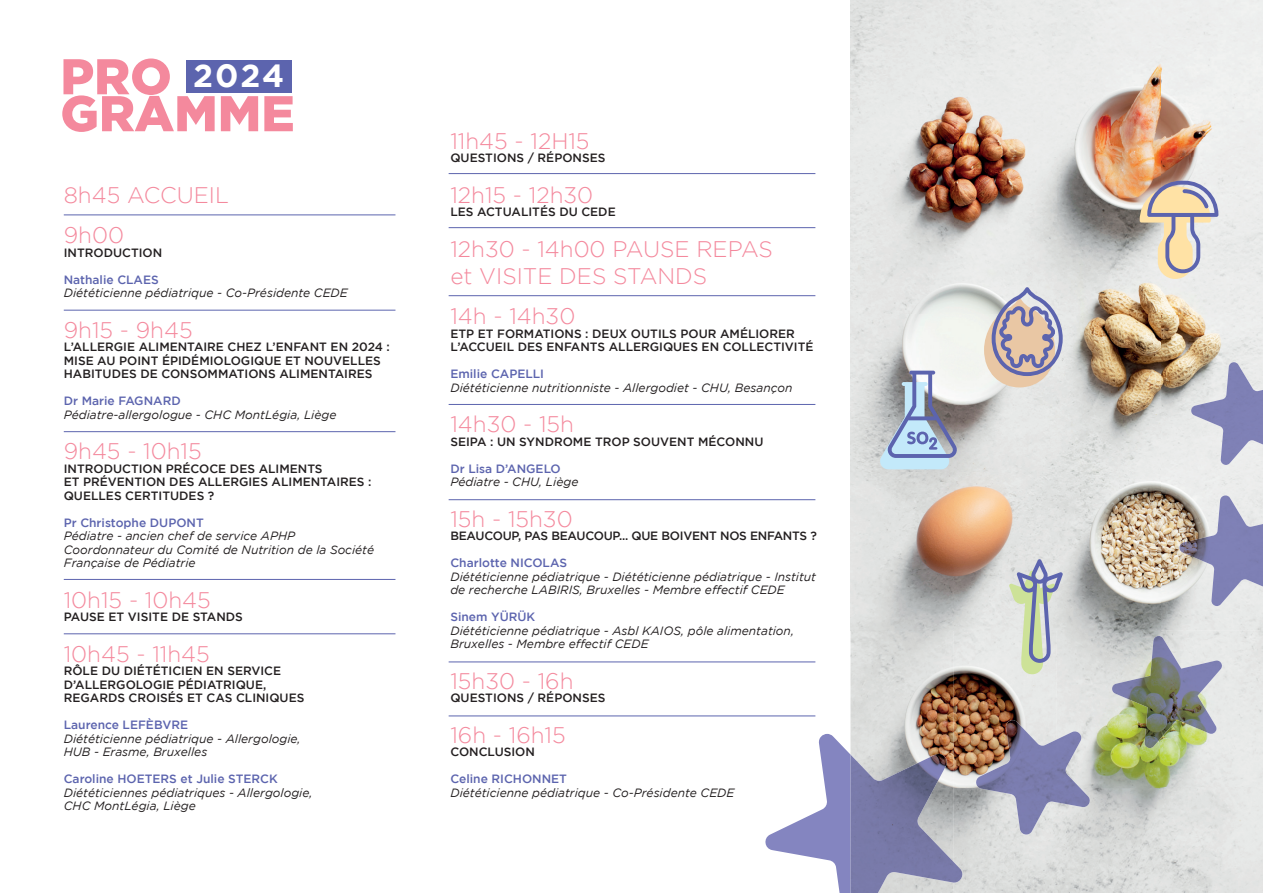
<style>
.page{position:relative;width:1263px;height:893px;background:#fff}
.page>*{position:absolute;margin:0;border:0;box-sizing:border-box;transform-origin:0 0}
.t1{font:900 50.1px/36.9px "Gotham";color:#f4899d}
.t2{font:700 32.1px "Gotham";color:#fff}
.t3{font:300 22.5px/40.5px "Gotham";color:#f4899d}
.t4{font:italic 12px/13.5px "Gotham";color:#231f20}
.t5{font:500 12px/13.5px "Gotham";color:#231f20}
.t6{font:500 12px "Gotham";color:#5c64ae}
.t7{font:500 12px "Gotham";letter-spacing:-.02em;color:#231f20}
</style>
<div class="page">
<img style="left:850px;top:0;width:413px;height:788px">
<img style="left:965px;top:788px;width:298px;height:105px">
<img style="left:1178px;top:495px;width:85px;height:111px">
<svg style="left:765px;top:734px;width:85px;height:159px"></svg>
<img style="left:850px;top:754px;width:115px;height:139px">
<img style="left:1190px;top:362px;width:73px;height:103px">
<img style="left:974px;top:720px;width:118px;height:114px">
<img style="left:1110px;top:636px;width:114px;height:112px">
<div style="left:187px;top:60px;width:105px;height:32px;background:#5c64ae"></div>
<hr style="left:64px;top:310px;width:331px;height:1px;background:#5c64ae">
<hr style="left:64px;top:431px;width:331px;height:1px;background:#5c64ae">
<hr style="left:64px;top:579px;width:331px;height:1px;background:#5c64ae">
<hr style="left:64px;top:633px;width:331px;height:1px;background:#5c64ae">
<hr style="left:64px;top:215px;width:331px;height:1px;background:#5c64ae">
<hr style="left:449px;top:173px;width:366px;height:1px;background:#5c64ae">
<hr style="left:449px;top:227px;width:366px;height:1px;background:#5c64ae">
<hr style="left:449px;top:295px;width:366px;height:1px;background:#5c64ae">
<hr style="left:449px;top:404px;width:366px;height:1px;background:#5c64ae">
<hr style="left:449px;top:499px;width:366px;height:1px;background:#5c64ae">
<hr style="left:449px;top:662px;width:366px;height:1px;background:#5c64ae">
<hr style="left:449px;top:716px;width:366px;height:1px;background:#5c64ae">
<svg style="left:880px;top:371px;width:77px;height:98px;background:#a7b5c6"></svg>
<svg style="left:1140px;top:181px;width:78px;height:98px;background:#d5cabd"></svg>
<svg style="left:984px;top:287px;width:79px;height:100px;background:#c4b9bb"></svg>
<svg style="left:1009px;top:559px;width:54px;height:115px;background:#c3cbc6"></svg>
<h1 class="t1" style="left:60px;top:57px;width:236px">PRO<br>GRAMME</h1>
<h2 class="t2" style="left:193px;top:57px;width:93px">2024</h2>
<h3 class="t3" style="left:64px;top:174px;width:167px">8h45 ACCUEIL<br>9h00</h3>
<p class="t5" style="left:64px;top:245px;width:100px">INTRODUCTION</p>
<p class="t6" style="left:64px;top:272px;width:97px">Nathalie CLAES</p>
<p class="t4" style="left:64px;top:286px;width:285px">Diététicienne pédiatrique - Co-Présidente CEDE</p>
<h3 class="t3" style="left:64px;top:309px;width:130px">9h15 - 9h45</h3>
<p class="t5" style="left:64px;top:340px;width:328px">L’ALLERGIE ALIMENTAIRE CHEZ L’ENFANT EN 2024 :<br>MISE AU POINT ÉPIDÉMIOLOGIQUE ET NOUVELLES<br>HABITUDES DE CONSOMMATIONS ALIMENTAIRES</p>
<p class="t6" style="left:64px;top:394px;width:118px">Dr Marie FAGNARD</p>
<p class="t4" style="left:64px;top:408px;width:274px">Pédiatre-allergologue - CHC MontLégia, Liège</p>
<h3 class="t3" style="left:64px;top:431px;width:139px">9h45 - 10h15</h3>
<p class="t5" style="left:64px;top:461px;width:309px">INTRODUCTION PRÉCOCE DES ALIMENTS<br>ET PRÉVENTION DES ALLERGIES ALIMENTAIRES :<br>QUELLES CERTITUDES ?</p>
<p class="t6" style="left:64px;top:515px;width:142px">Pr Christophe DUPONT</p>
<p class="t4" style="left:64px;top:529px;width:312px">Pédiatre - ancien chef de service APHP<br>Coordonnateur du Comité de Nutrition de la Société<br>Française de Pédiatrie</p>
<h3 class="t3" style="left:64px;top:579px;width:148px">10h15 - 10h45</h3>
<p class="t5" style="left:64px;top:610px;width:181px">PAUSE ET VISITE DE STANDS</p>
<h3 class="t3" style="left:64px;top:633px;width:147px">10h45 - 11h45</h3>
<p class="t5" style="left:64px;top:664px;width:242px">RÔLE DU DIÉTÉTICIEN EN SERVICE<br>D’ALLERGOLOGIE PÉDIATRIQUE,<br>REGARDS CROISÉS ET CAS CLINIQUES</p>
<p class="t6" style="left:64px;top:718px;width:126px">Laurence LEFÈBVRE</p>
<p class="t4" style="left:64px;top:732px;width:238px">Diététicienne pédiatrique - Allergologie,<br>HUB - Erasme, Bruxelles</p>
<p class="t6" style="left:64px;top:772px;width:215px">Caroline HOETERS et Julie STERCK</p>
<p class="t4" style="left:64px;top:786px;width:250px">Diététiciennes pédiatriques - Allergologie,<br>CHC MontLégia, Liège</p>
<h3 class="t3" style="left:450px;top:120px;width:141px">11h45 - 12H15</h3>
<p class="t5" style="left:450px;top:151px;width:157px">QUESTIONS / RÉPONSES</p>
<h3 class="t3" style="left:450px;top:174px;width:144px">12h15 - 12h30</h3>
<p class="t5" style="left:450px;top:205px;width:167px">LES ACTUALITÉS DU CEDE</p>
<h3 class="t3" style="left:450px;top:235px;width:324px;line-height:27px">12h30 - 14h00 PAUSE REPAS et VISITE DES STANDS</h3>
<h3 class="t3" style="left:450px;top:296px;width:126px">14h - 14h30</h3>
<p class="t5" style="left:450px;top:326px;width:365px">ETP ET FORMATIONS : DEUX OUTILS POUR AMÉLIORER<br>L’ACCUEIL DES ENFANTS ALLERGIQUES EN COLLECTIVITÉ</p>
<p class="t6" style="left:450px;top:367px;width:95px">Emilie CAPELLI</p>
<p class="t4" style="left:450px;top:381px;width:343px">Diététicienne nutritionniste - Allergodiet - CHU, Besançon</p>
<h3 class="t3" style="left:450px;top:404px;width:125px">14h30 - 15h</h3>
<p class="t5" style="left:450px;top:434px;width:315px">SEIPA : UN SYNDROME TROP SOUVENT MÉCONNU</p>
<p class="t6" style="left:450px;top:461px;width:112px">Dr Lisa D’ANGELO</p>
<p class="t4" style="left:450px;top:475px;width:130px">Pédiatre - CHU, Liège</p>
<h3 class="t3" style="left:450px;top:498px;width:124px">15h - 15h30</h3>
<p class="t7" style="left:450px;top:529px;width:368px">BEAUCOUP, PAS BEAUCOUP... QUE BOIVENT NOS ENFANTS ?</p>
<p class="t6" style="left:450px;top:556px;width:118px">Charlotte NICOLAS</p>
<p class="t4" style="left:450px;top:570px;width:367px">Diététicienne pédiatrique - Diététicienne pédiatrique - Institut de recherche LABIRIS, Bruxelles - Membre effectif CEDE</p>
<p class="t6" style="left:450px;top:610px;width:86px">Sinem YÜRÜK</p>
<p class="t4" style="left:450px;top:624px;width:345px">Diététicienne pédiatrique - Asbl KAIOS, pôle alimentation,<br>Bruxelles - Membre effectif CEDE</p>
<h3 class="t3" style="left:450px;top:660px;width:125px">15h30 - 16h</h3>
<p class="t5" style="left:450px;top:691px;width:157px">QUESTIONS / RÉPONSES</p>
<h3 class="t3" style="left:450px;top:714px;width:117px">16h - 16h15</h3>
<p class="t5" style="left:450px;top:745px;width:86px">CONCLUSION</p>
<p class="t6" style="left:450px;top:772px;width:118px">Celine RICHONNET</p>
<p class="t4" style="left:450px;top:786px;width:285px">Diététicienne pédiatrique - Co-Présidente CEDE</p>
</div>
